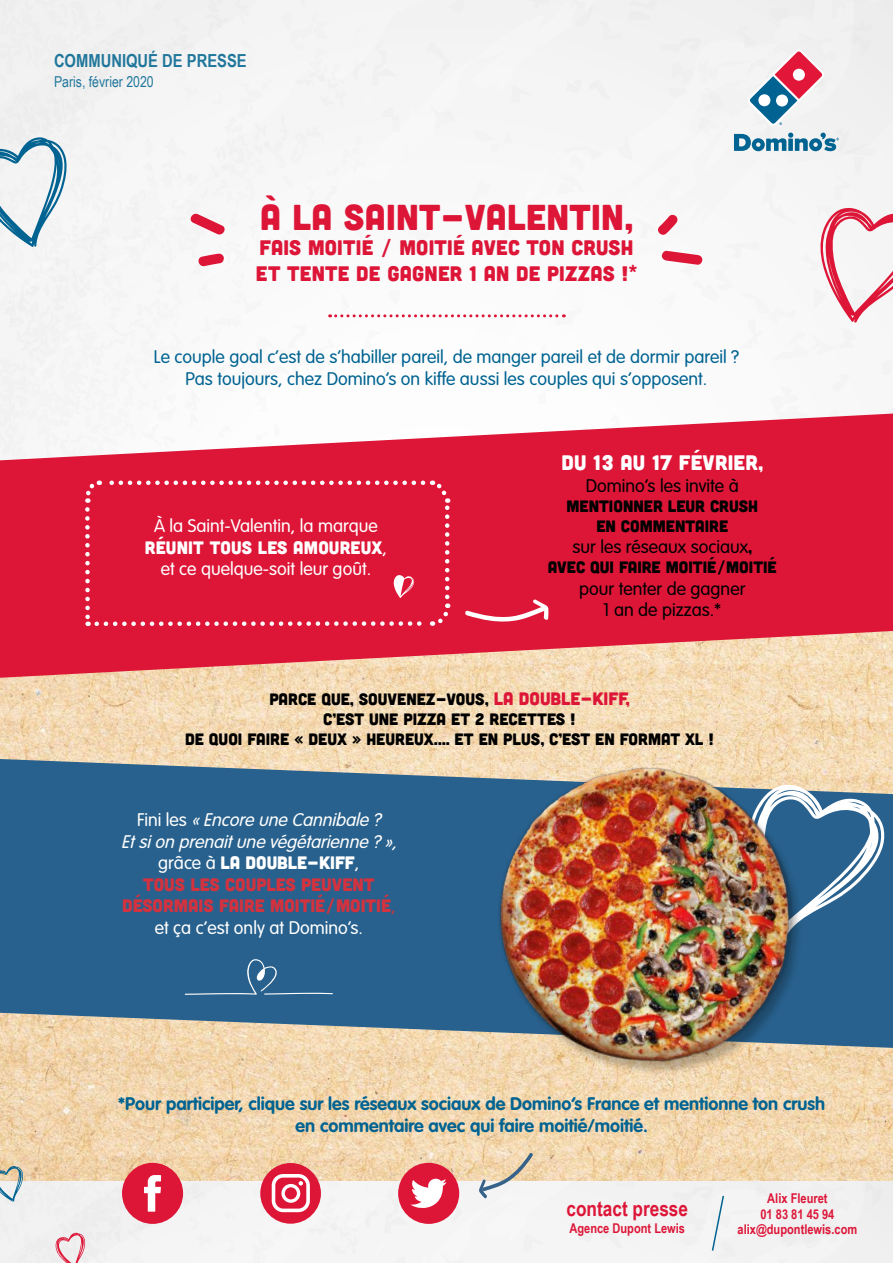
<style>
.page{position:relative;width:893px;height:1263px;background:#fff}
.page>*{position:absolute;margin:0;border:0;box-sizing:border-box;transform-origin:0 0}
.t1{font:36px "Cubano";letter-spacing:.01em;color:#dd1638}
.t2{font:21px/25.2px "Cubano";letter-spacing:.01em;color:#dd1638}
.t3{font:21px "Cubano";letter-spacing:.01em;color:#fff}
.t4{font:700 21px "Arial Narrow";color:#dd1638}
.t5{font:300 18px/21.6px "VAG Rounded Std";color:#006391;text-align:center}
.t6{font:700 18px/21.6px "VAG Rounded Std";color:#006391;text-align:center}
.t7{font:300 18px "VAG Rounded Std";color:#fff}
.t8{font:300 18px/21.6px "VAG Rounded Std";color:#000;text-align:center}
.t9{font:18px/21.6px "Cubano";color:#d3323f;text-align:center}
.t10{font:italic 300 18px/21.6px "VAG Rounded Std";color:#fff;text-align:center}
.t11{font:18px "Cubano";letter-spacing:.01em;color:#fff}
.t12{font:700 18px "Arial Narrow";color:#21779b}
.t13{font:16.5px/19.8px "Cubano";color:#000;text-align:center}
.t14{font:15px "Arial Narrow";color:#21779b}
.t15{font:700 13.5px/15.9px "Arial Narrow";color:#dd1638;text-align:center}
.s1{font-family:"VAG Rounded Std";font-weight:300}
.s2{font-family:"Cubano";font-weight:400;font-size:16.5px}
.s3{font-size:18px;color:#dd1638}
.s4{font-style:normal}
.s5{font-family:"VAG Rounded Std";font-weight:300;color:#fff}
.s6{color:#fff}
</style>
<div class="page">
<img style="left:0;top:678px;width:893px;height:504px">
<img style="left:0;top:0;width:893px;height:414px">
<svg style="left:734px;top:132px;width:105px;height:19px"></svg>
<svg style="left:747px;top:49px;width:78px;height:77px"></svg>
<svg style="left:260px;top:1163px;width:61px;height:61px"></svg>
<svg style="left:0;top:137px;width:67px;height:110px"></svg>
<svg style="left:0;top:759px;width:893px;height:289px;background:#427091"></svg>
<svg style="left:815px;top:208px;width:78px;height:115px"></svg>
<svg style="left:330px;top:314px;width:234px;height:3px"></svg>
<svg style="left:185px;top:959px;width:148px;height:36px;background:#356a94"></svg>
<svg style="left:0;top:414px;width:893px;height:264px;background:#e3475d"></svg>
<svg style="left:830px;top:784px;width:55px;height:154px"></svg>
<div style="left:83px;top:478px;width:369px;height:149px;background:#dd1638"></div>
<svg style="left:187px;top:212px;width:41px;height:25px"></svg>
<svg style="left:196px;top:253px;width:28px;height:14px"></svg>
<svg style="left:655px;top:214px;width:23px;height:24px"></svg>
<svg style="left:662px;top:250px;width:40px;height:15px"></svg>
<img style="left:465px;top:729px;width:365px;height:368px">
<svg style="left:479px;top:1152px;width:55px;height:47px"></svg>
<div style="left:398px;top:1163px;width:61px;height:61px;background:#dd1638;border-radius:50%"></div>
<svg style="left:411px;top:1178px;width:35px;height:30px"></svg>
<div style="left:122px;top:1163px;width:61px;height:61px;background:#dd1638;border-radius:50%"></div>
<svg style="left:144px;top:1175px;width:17px;height:37px"></svg>
<svg style="left:0;top:1166px;width:23px;height:36px"></svg>
<svg style="left:55px;top:1233px;width:30px;height:30px"></svg>
<svg style="left:711px;top:1194px;width:14px;height:58px"></svg>
<svg style="left:464px;top:598px;width:85px;height:24px"></svg>
<p class="t12" style="left:54px;top:47px;width:194px">COMMUNIQUÉ DE PRESSE</p>
<p class="t14" style="left:54px;top:71px;width:101px">Paris, février 2020</p>
<h1 class="t1" style="left:260px;top:194px;width:374px">À LA SAINT-VALENTIN,</h1>
<p class="t2" style="left:256px;top:234px;width:383px">FAIS MOITIÉ / MOITIÉ AVEC TON CRUSH<br>ET TENTE DE GAGNER 1 AN DE PIZZAS !*</p>
<p class="t5" style="left:154px;top:346px;width:587px">Le couple goal c’est de s’habiller pareil, de manger pareil et de dormir pareil ?<br>Pas toujours, chez Domino’s on kiffe aussi les couples qui s’opposent.</p>
<p class="t7" style="left:154px;top:515px;width:225px">À la Saint-Valentin, la marque</p>
<p class="t11" style="left:145px;top:536px;width:244px">RÉUNIT TOUS LES AMOUREUX<span class="s1">,</span></p>
<p class="t7" style="left:161px;top:558px;width:212px">et ce quelque-soit leur goût.</p>
<p class="t3" style="left:561px;top:449px;width:203px">DU 13 AU 17 FÉVRIER,</p>
<p class="t8" style="left:586px;top:475px;width:155px">Domino’s les invite à</p>
<p class="t13" style="left:566px;top:495px;width:193px">MENTIONNER LEUR CRUSH<br>EN COMMENTAIRE</p>
<p class="t8" style="left:572px;top:537px;width:181px">sur les réseaux sociaux<span class="s2">,</span></p>
<p class="t13" style="left:548px;top:556px;width:230px">AVEC QUI FAIRE MOITIÉ/MOITIÉ</p>
<p class="t8" style="left:579px;top:578px;width:168px">pour tenter de gagner<br>1 an de pizzas.*</p>
<p class="t13" style="left:185px;top:689px;width:530px">PARCE QUE, SOUVENEZ-VOUS, <span class="s3">LA DOUBLE-KIFF,<br></span>C’EST UNE PIZZA ET 2 RECETTES !<br>DE QUOI FAIRE « DEUX » HEUREUX…. ET EN PLUS, C’EST EN FORMAT XL !</p>
<p class="t10" style="left:121px;top:809px;width:282px"><span class="s4">F i n i l e s</span> «EncoreuneCannibale?<br>Etsion prenaitunevégétarienne?»,</p>
<p class="t9" style="left:122px;top:851px;width:275px"><span class="s5">grâce à</span> <span class="s6">LA DOUBLE-KIFF</span><span class="s5">,<br></span>TOUS LES COUPLES PEUVENT<br>DÉSORMAIS FAIRE MOITIÉ/MOITIÉ<span class="s1">,</span></p>
<p class="t7" style="left:155px;top:917px;width:210px">et ça c’est only at Domino’s.</p>
<p class="t6" style="left:118px;top:1094px;width:708px">*Pour participer, clique sur les réseaux sociaux de Domino’s France et mentionne ton crush en commentaire avec qui faire moitié/moitié.</p>
<p class="t4" style="left:566px;top:1193px;width:123px">contact presse</p>
<p class="t15" style="left:569px;top:1220px;width:117px">Agence Dupont Lewis</p>
<p class="t15" style="left:738px;top:1189px;width:121px">Alix Fleuret<br>01 83 81 45 94 alix@dupontlewis.com</p>
</div>
